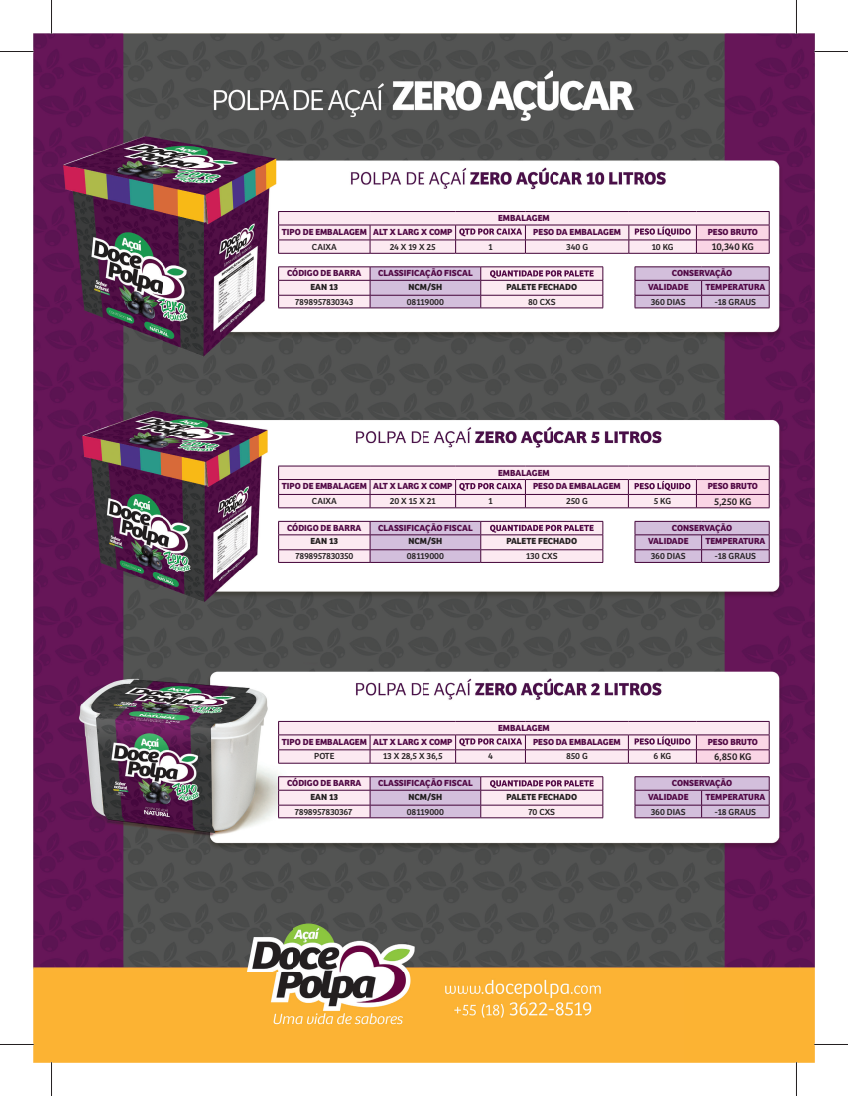
<style>
.page{position:relative;width:848px;height:1096px;background:#fff}
.page>*{position:absolute;margin:0;border:0;box-sizing:border-box;transform-origin:0 0}
.t1{font:10.12px "Bree";letter-spacing:-.015em;color:#231f20}
.t2{font:700 9.12px/13.5px "Bree";color:#500844}
.t3{font:9.12px "Bree";color:#231f20}
.t4{font:700 9.12px "Bree";color:#231f20}
.t5{font:9.12px "Bree";letter-spacing:-.03em;color:#231f20}
</style>
<div class="page">
<img style="left:34px;top:34px;width:779px;height:1027px">
<hr style="left:278px;top:253px;width:92px;height:1px;background:#430338">
<hr style="left:370px;top:253px;width:85px;height:1px;background:#430338">
<hr style="left:455px;top:253px;width:70px;height:1px;background:#430338">
<hr style="left:525px;top:253px;width:103px;height:1px;background:#430338">
<hr style="left:628px;top:253px;width:68px;height:1px;background:#430338">
<hr style="left:696px;top:253px;width:73px;height:1px;background:#430338">
<svg style="left:278px;top:211px;width:491px;height:42px;background:#e8cfdc"></svg>
<hr style="left:278px;top:465px;width:92px;height:1px;background:#430338">
<hr style="left:370px;top:465px;width:85px;height:1px;background:#430338">
<hr style="left:455px;top:465px;width:70px;height:1px;background:#430338">
<hr style="left:525px;top:465px;width:103px;height:1px;background:#430338">
<hr style="left:628px;top:465px;width:68px;height:1px;background:#430338">
<hr style="left:696px;top:465px;width:73px;height:1px;background:#430338">
<hr style="left:278px;top:507px;width:92px;height:1px;background:#430338">
<hr style="left:370px;top:507px;width:85px;height:1px;background:#430338">
<hr style="left:455px;top:507px;width:70px;height:1px;background:#430338">
<hr style="left:525px;top:507px;width:103px;height:1px;background:#430338">
<hr style="left:628px;top:507px;width:68px;height:1px;background:#430338">
<hr style="left:696px;top:507px;width:73px;height:1px;background:#430338">
<svg style="left:278px;top:466px;width:491px;height:41px;background:#ead1de"></svg>
<div style="left:278px;top:721px;width:490px;height:13px;background:#fce9f1"></div>
<div style="left:696px;top:734px;width:72px;height:15px;background:#fad5e5"></div>
<div style="left:696px;top:749px;width:72px;height:14px;background:#fad5e5"></div>
<hr style="left:696px;top:721px;width:73px;height:1px;background:#430338">
<hr style="left:696px;top:734px;width:73px;height:1px;background:#430338">
<hr style="left:696px;top:749px;width:73px;height:1px;background:#430338">
<svg style="left:768px;top:721px;width:1px;height:41px"></svg>
<hr style="left:696px;top:762px;width:73px;height:1px;background:#430338">
<svg style="left:278px;top:721px;width:418px;height:42px"></svg>
<hr style="left:634px;top:266px;width:67px;height:1px;background:#430338">
<hr style="left:701px;top:266px;width:68px;height:1px;background:#430338">
<svg style="left:634px;top:267px;width:135px;height:40px;background:#c8b1d0"></svg>
<hr style="left:634px;top:307px;width:67px;height:1px;background:#430338">
<hr style="left:701px;top:307px;width:68px;height:1px;background:#430338">
<svg style="left:634px;top:521px;width:135px;height:41px;background:#c6afce"></svg>
<hr style="left:634px;top:562px;width:67px;height:1px;background:#430338">
<hr style="left:701px;top:562px;width:68px;height:1px;background:#430338">
<svg style="left:634px;top:776px;width:135px;height:41px;background:#c6afce"></svg>
<hr style="left:634px;top:817px;width:67px;height:1px;background:#430338">
<hr style="left:701px;top:817px;width:68px;height:1px;background:#430338">
<hr style="left:278px;top:266px;width:92px;height:1px;background:#430338">
<hr style="left:370px;top:266px;width:110px;height:1px;background:#430338">
<hr style="left:480px;top:266px;width:122px;height:1px;background:#430338">
<svg style="left:278px;top:267px;width:325px;height:41px;background:#dbc2d6"></svg>
<hr style="left:278px;top:562px;width:92px;height:1px;background:#430338">
<hr style="left:370px;top:562px;width:110px;height:1px;background:#430338">
<hr style="left:480px;top:562px;width:122px;height:1px;background:#430338">
<svg style="left:278px;top:521px;width:325px;height:41px;background:#dbc2d6"></svg>
<hr style="left:278px;top:817px;width:92px;height:1px;background:#430338">
<hr style="left:370px;top:817px;width:110px;height:1px;background:#430338">
<hr style="left:480px;top:817px;width:122px;height:1px;background:#430338">
<svg style="left:278px;top:776px;width:325px;height:41px;background:#dbc2d6"></svg>
<hr style="left:0;top:51px;width:34px;height:1px;background:#231f20">
<hr style="left:813px;top:51px;width:34px;height:1px;background:#231f20">
<hr style="left:0;top:1043px;width:34px;height:1px;background:#231f20">
<hr style="left:813px;top:1043px;width:34px;height:1px;background:#231f20">
<hr style="left:51px;top:0;width:1px;height:34px;background:#231f20">
<hr style="left:51px;top:1061px;width:1px;height:34px;background:#231f20">
<hr style="left:795px;top:0;width:1px;height:34px;background:#231f20">
<hr style="left:795px;top:1061px;width:1px;height:34px;background:#231f20">
<p class="t2" style="left:498px;top:211px;width:53px">EMBALAGEM</p>
<p class="t2" style="left:282px;top:225px;width:172px">TIPO DE EMBALAGEM ALT X LARG X COMP</p>
<p class="t2" style="left:533px;top:225px;width:89px">PESO DA EMBALAGEM</p>
<p class="t2" style="left:707px;top:225px;width:52px">PESO BRUTO</p>
<p class="t3" style="left:312px;top:241px;width:26px">CAIXA</p>
<p class="t3" style="left:389px;top:241px;width:48px">24 X 19 X 25</p>
<p class="t3" style="left:488px;top:241px;width:6px">1</p>
<p class="t3" style="left:566px;top:241px;width:23px">340 G</p>
<p class="t3" style="left:651px;top:241px;width:23px">10 KG</p>
<p class="t1" style="left:711px;top:241px;width:44px">10,340 KG</p>
<p class="t2" style="left:287px;top:267px;width:76px">CÓDIGO DE BARRA</p>
<p class="t2" style="left:378px;top:267px;width:96px">CLASSIFICAÇÃO FISCAL</p>
<p class="t4" style="left:310px;top:281px;width:29px">EAN 13</p>
<p class="t4" style="left:408px;top:281px;width:35px">NCM/SH</p>
<p class="t4" style="left:506px;top:281px;width:72px">PALETE FECHADO</p>
<p class="t5" style="left:295px;top:296px;width:60px">7898957830343</p>
<p class="t3" style="left:406px;top:296px;width:39px">08119000</p>
<p class="t3" style="left:527px;top:296px;width:29px">80 CXS</p>
<p class="t2" style="left:498px;top:466px;width:53px">EMBALAGEM</p>
<p class="t2" style="left:647px;top:267px;width:86px;text-indent:24px">CONSERVAÇÃO<br>VALIDADE</p>
<p class="t2" style="left:705px;top:280px;width:62px">TEMPERATURA</p>
<p class="t3" style="left:650px;top:296px;width:36px">360 DIAS</p>
<p class="t3" style="left:714px;top:296px;width:43px">-18 GRAUS</p>
<p class="t2" style="left:282px;top:479px;width:172px">TIPO DE EMBALAGEM ALT X LARG X COMP</p>
<p class="t2" style="left:533px;top:479px;width:89px">PESO DA EMBALAGEM</p>
<p class="t2" style="left:707px;top:479px;width:52px">PESO BRUTO</p>
<p class="t3" style="left:312px;top:495px;width:26px">CAIXA</p>
<p class="t3" style="left:389px;top:495px;width:47px">20 X 15 X 21</p>
<p class="t3" style="left:488px;top:495px;width:6px">1</p>
<p class="t3" style="left:565px;top:495px;width:23px">250 G</p>
<p class="t3" style="left:653px;top:495px;width:19px">5 KG</p>
<p class="t1" style="left:713px;top:495px;width:39px">5,250 KG</p>
<p class="t2" style="left:287px;top:521px;width:76px">CÓDIGO DE BARRA</p>
<p class="t2" style="left:378px;top:521px;width:96px">CLASSIFICAÇÃO FISCAL</p>
<p class="t4" style="left:310px;top:535px;width:29px">EAN 13</p>
<p class="t4" style="left:408px;top:535px;width:35px">NCM/SH</p>
<p class="t4" style="left:506px;top:535px;width:72px">PALETE FECHADO</p>
<p class="t5" style="left:295px;top:551px;width:60px">7898957830350</p>
<p class="t3" style="left:406px;top:551px;width:39px">08119000</p>
<p class="t3" style="left:525px;top:551px;width:33px">130 CXS</p>
<p class="t2" style="left:498px;top:721px;width:53px">EMBALAGEM</p>
<p class="t2" style="left:647px;top:521px;width:86px;text-indent:24px">CONSERVAÇÃO<br>VALIDADE</p>
<p class="t2" style="left:705px;top:534px;width:62px">TEMPERATURA</p>
<p class="t3" style="left:650px;top:551px;width:36px">360 DIAS</p>
<p class="t3" style="left:714px;top:551px;width:43px">-18 GRAUS</p>
<p class="t2" style="left:282px;top:734px;width:172px">TIPO DE EMBALAGEM ALT X LARG X COMP</p>
<p class="t2" style="left:533px;top:734px;width:89px">PESO DA EMBALAGEM</p>
<p class="t2" style="left:707px;top:734px;width:52px">PESO BRUTO</p>
<p class="t3" style="left:314px;top:750px;width:22px">POTE</p>
<p class="t3" style="left:383px;top:750px;width:61px">13 X 28,5 X 36,5</p>
<p class="t3" style="left:488px;top:750px;width:6px">4</p>
<p class="t3" style="left:565px;top:750px;width:23px">850 G</p>
<p class="t3" style="left:653px;top:750px;width:19px">6 KG</p>
<p class="t1" style="left:713px;top:750px;width:39px">6,850 KG</p>
<p class="t2" style="left:287px;top:776px;width:76px">CÓDIGO DE BARRA</p>
<p class="t2" style="left:378px;top:776px;width:96px">CLASSIFICAÇÃO FISCAL</p>
<p class="t4" style="left:310px;top:791px;width:29px">EAN 13</p>
<p class="t4" style="left:408px;top:791px;width:35px">NCM/SH</p>
<p class="t4" style="left:506px;top:791px;width:72px">PALETE FECHADO</p>
<p class="t5" style="left:294px;top:806px;width:59px">7898957830367</p>
<p class="t3" style="left:406px;top:806px;width:39px">08119000</p>
<p class="t3" style="left:528px;top:806px;width:28px">70 CXS</p>
<p class="t2" style="left:647px;top:776px;width:86px;text-indent:24px">CONSERVAÇÃO<br>VALIDADE</p>
<p class="t2" style="left:705px;top:789px;width:62px">TEMPERATURA</p>
<p class="t3" style="left:650px;top:806px;width:36px">360 DIAS</p>
<p class="t3" style="left:714px;top:806px;width:43px">-18 GRAUS</p>
</div>
